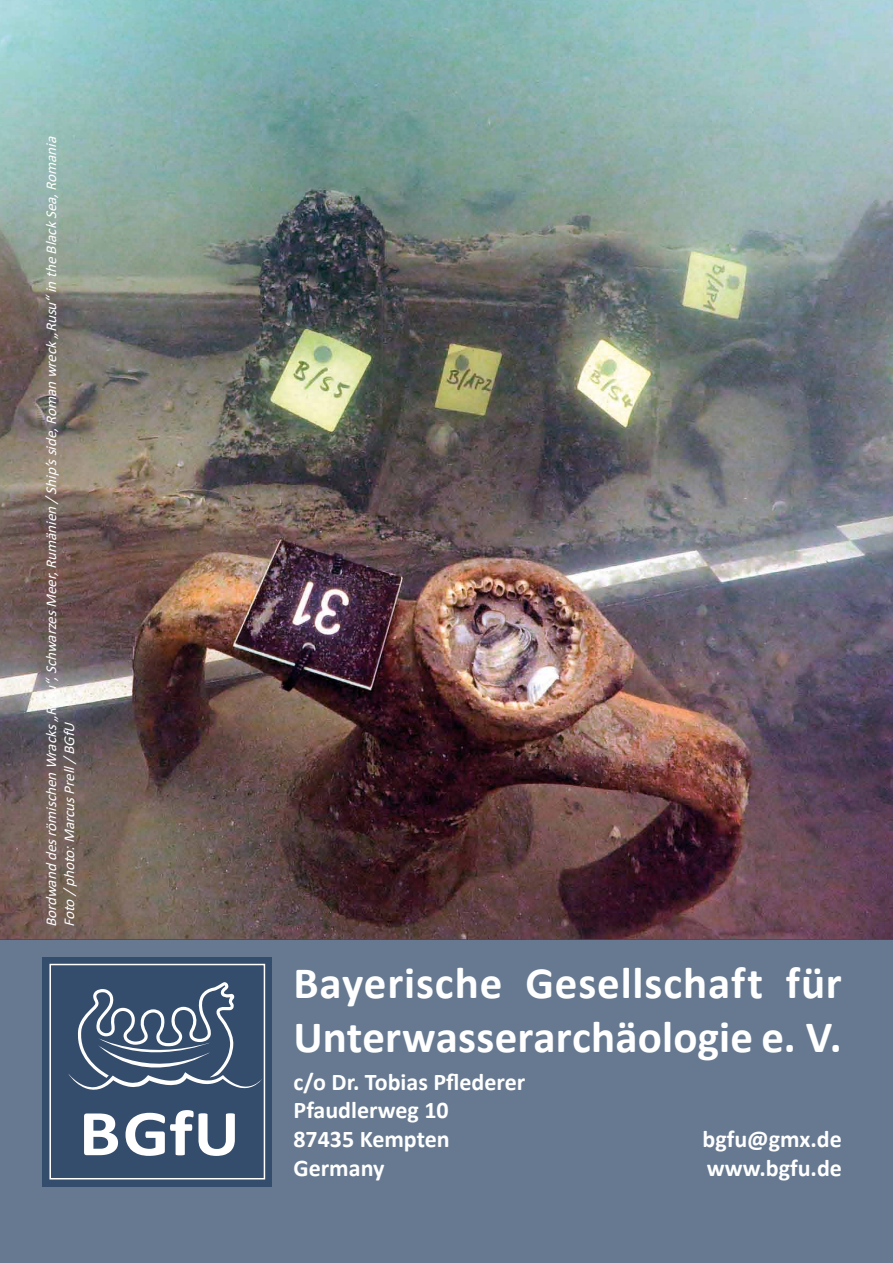
<style>
.page{position:relative;width:893px;height:1263px;background:#fff}
.page>*{position:absolute;margin:0;border:0;box-sizing:border-box;transform-origin:0 0}
.t1{font:700 66px "Calibri";color:#fff;scale:1.13 1}
.t2{font:700 45px/54px "Calibri";letter-spacing:.015em;color:#fff}
.t3{font:700 24px/28.8px "Calibri";color:#fff}
.t4{font:italic 15px/18px "Calibri";color:#fff}
</style>
<div class="page">
<img style="left:0;top:0;width:893px;height:940px">
<div style="left:0;top:940px;width:893px;height:323px;background:#667991"></div>
<div style="left:43px;top:957px;width:229px;height:229px;background:#344d6d"></div>
<div style="left:49px;top:964px;width:216px;height:215px;border:2px solid #fff"></div>
<svg style="left:68px;top:982px;width:195px;height:108px"></svg>
<p class="t4" style="left:42px;top:927px;width:797px;rotate:-90deg">BordwanddesrömischenWracks„Rusu“,SchwarzesMeer,Rumänien/Ship’sside,Romanwreck„Rusu“intheBlackSea,Romania<br>Foto/photo:MarcusPrell/BGfU</p>
<h1 class="t1" style="left:79px;top:1086px;width:144px">BGfU</h1>
<h2 class="t2" style="left:293px;top:955px;width:550px">Bayerische Gesellschaft für<br>Unterwasserarchäologie e. V.</h2>
<h3 class="t3" style="left:293px;top:1067px;width:234px">c/o Dr. Tobias Pflederer<br>Pfaudlerweg 10<br>87435 Kempten<br>Germany</h3>
<h3 class="t3" style="left:703px;top:1124px;width:141px">bgfu@gmx.de www.bgfu.de</h3>
</div>
